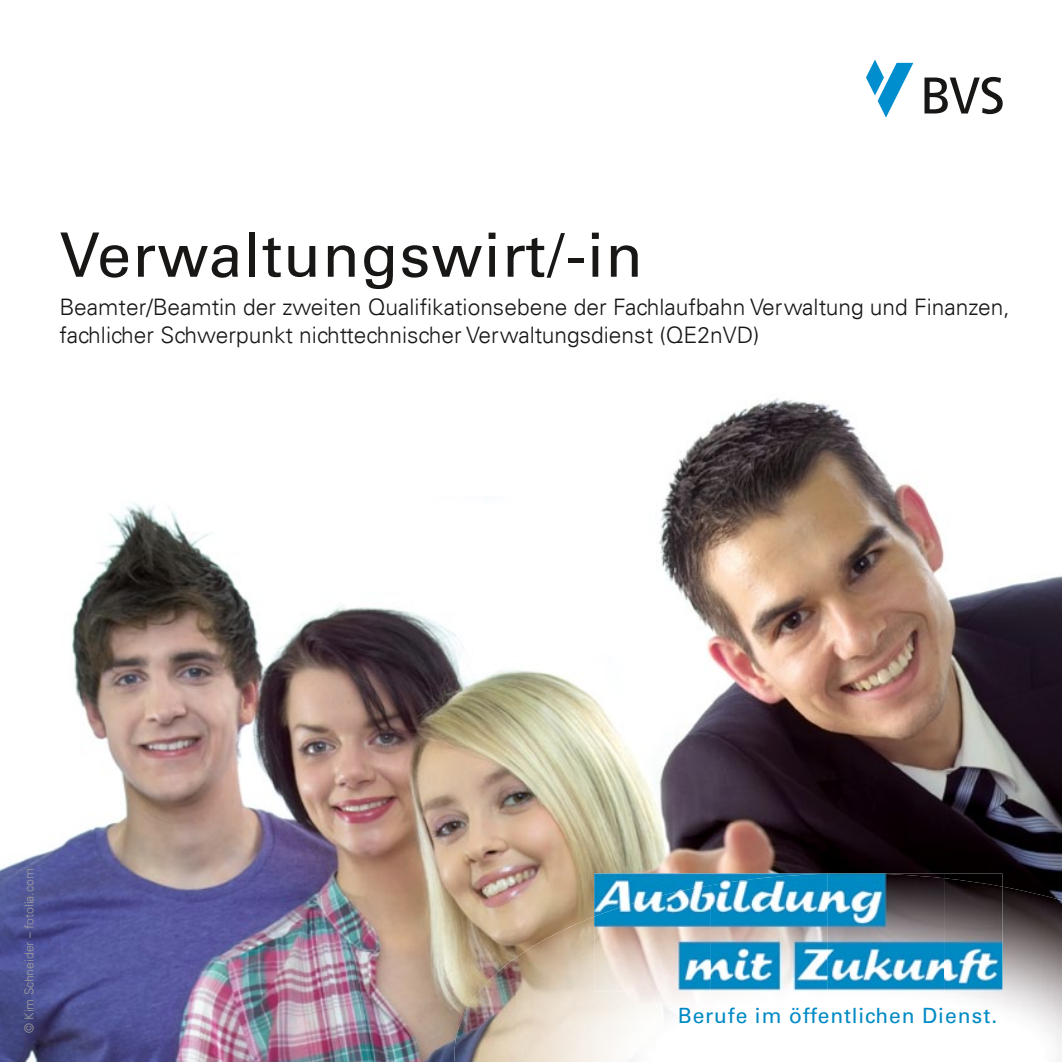
<style>
.page{position:relative;width:1062px;height:1062px;background:#fff}
.page>*{position:absolute;margin:0;border:0;box-sizing:border-box;transform-origin:0 0}
.t1{font:500 61.25px "Univers CE";letter-spacing:.02em;color:#181716}
.t2{font:300 22.75px/28px "Univers LT";color:#181716}
.t3{font:500 21px "Univers CE";letter-spacing:.04em;color:#008ac5}
.t4{font:300 12.25px "Univers LT";color:#9c9c9d}
</style>
<div class="page">
<img style="left:0;top:398px;width:1062px;height:664px">
<img style="left:515px;top:916px;width:121px;height:146px">
<img style="left:1001px;top:886px;width:61px;height:176px">
<img style="left:454px;top:958px;width:61px;height:104px">
<img style="left:636px;top:991px;width:365px;height:71px">
<svg style="left:924px;top:77px;width:78px;height:37px"></svg>
<svg style="left:866px;top:60px;width:47px;height:58px"></svg>
<img style="left:594px;top:873px;width:116px;height:12px">
<img style="left:944px;top:873px;width:58px;height:5px">
<img style="left:594px;top:885px;width:116px;height:106px">
<img style="left:710px;top:873px;width:234px;height:118px">
<img style="left:944px;top:878px;width:58px;height:113px">
<h1 class="t1" style="left:60px;top:219px;width:584px">Verwaltungswirt/-in</h1>
<p class="t2" style="left:60px;top:293px;width:951px">Beamter/Beamtin der zweiten Qualifikationsebene der Fachlaufbahn Verwaltung und Finanzen, fachlicher Schwerpunkt nichttechnischer Verwaltungsdienst (QE2nVD)</p>
<p class="t4" style="left:22px;top:1033px;width:166px;rotate:-90deg">© Kim Schneider – fotolia.com</p>
<p class="t3" style="left:678px;top:1003px;width:321px">Berufe im öffentlichen Dienst.</p>
</div>
